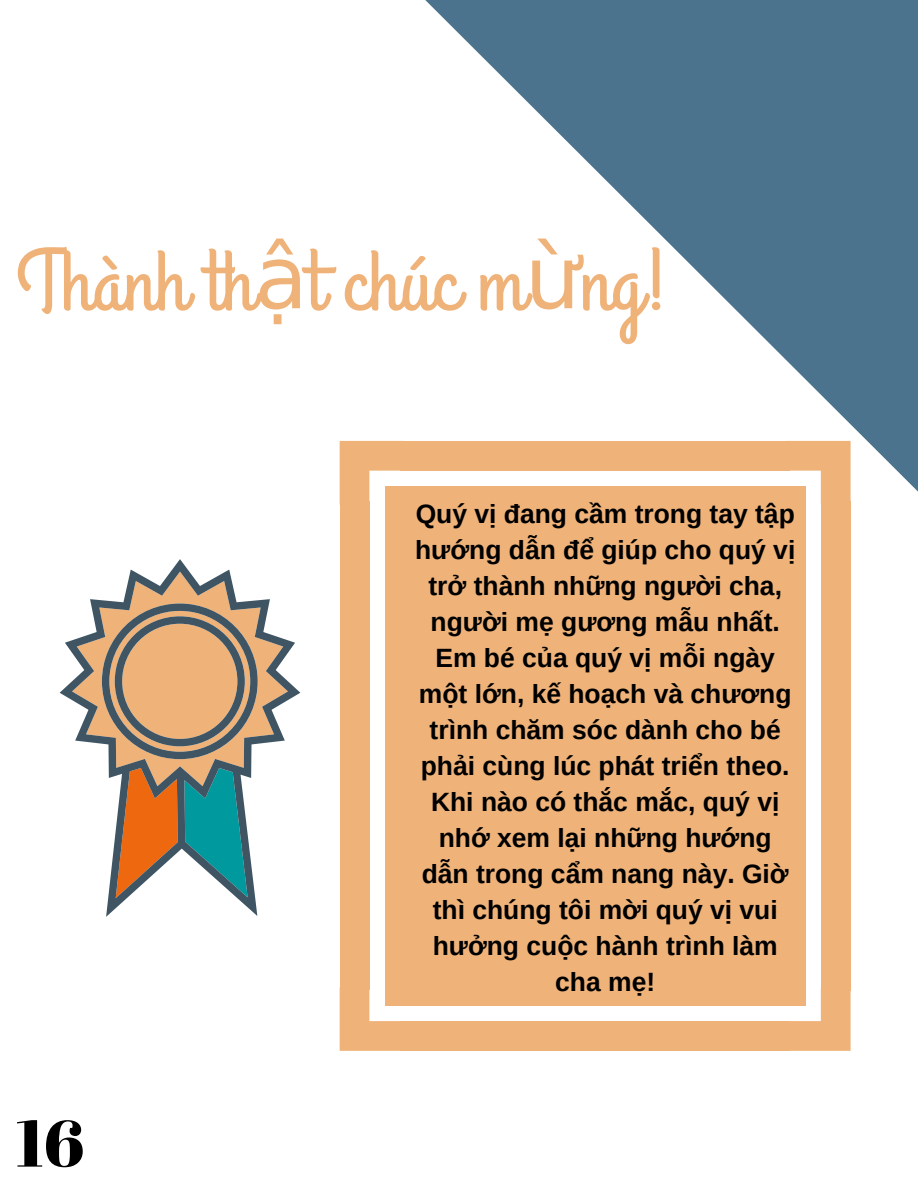
<style>
.page{position:relative;width:918px;height:1188px;background:#fff}
.page>*{position:absolute;margin:0;border:0;box-sizing:border-box;transform-origin:0 0}
.t1{font:87.15px "Grand Hotel";color:#efb37a}
.t2{font:65.4px "Abril Fatface";color:#000}
.t3{font:700 26.4px/36px "Arimo";color:#000;text-align:center}
.s1{font-family:"DejaVu Sans"}
</style>
<div class="page">
<svg style="left:60px;top:559px;width:240px;height:358px"></svg>
<svg style="left:102px;top:603px;width:156px;height:156px;background:#bc9976"></svg>
<svg style="left:425px;top:0;width:493px;height:492px;fill:#4b738d"></svg>
<div style="left:398px;top:500px;width:393px;height:491px;background:#efb37a"></div>
<svg style="left:789px;top:987px;width:62px;height:64px"></svg>
<div style="left:340px;top:501px;width:29px;height:489px;background:#efb37a"></div>
<div style="left:385px;top:503px;width:18px;height:487px;background:#efb37a"></div>
<svg style="left:340px;top:987px;width:60px;height:64px"></svg>
<div style="left:821px;top:501px;width:30px;height:490px;background:#efb37a"></div>
<div style="left:787px;top:501px;width:18px;height:490px;background:#efb37a"></div>
<div style="left:400px;top:1021px;width:390px;height:30px;background:#efb37a"></div>
<div style="left:400px;top:987px;width:389px;height:19px;background:#efb37a"></div>
<svg style="left:787px;top:441px;width:64px;height:64px"></svg>
<div style="left:787px;top:486px;width:18px;height:19px;background:#efb37a"></div>
<svg style="left:340px;top:441px;width:60px;height:64px"></svg>
<div style="left:385px;top:486px;width:18px;height:19px;background:#efb37a"></div>
<div style="left:400px;top:441px;width:390px;height:30px;background:#efb37a"></div>
<div style="left:400px;top:486px;width:389px;height:19px;background:#efb37a"></div>
<h1 class="t1" style="left:16px;top:226px;width:655px">Thành th<span class="s1">ậ</span>t chúc m<span class="s1">ừ</span>ng!</h1>
<h2 class="t2" style="left:16px;top:1097px;width:70px">16</h2>
<p class="t3" style="left:415px;top:496px;width:382px">Quý vị đang cầm trong tay tập hướng dẫn để giúp cho quý vị trở thành những người cha, người mẹ gương mẫu nhất.<br>Em bé của quý vị mỗi ngày một lớn, kế hoạch và chương trình chăm sóc dành cho bé phải cùng lúc phát triển theo.<br>Khi nào có thắc mắc, quý vị nhớ xem lại những hướng dẫn trong cẩm nang này. Giờ thì chúng tôi mời quý vị vui hưởng cuộc hành trình làm cha mẹ!</p>
</div>
